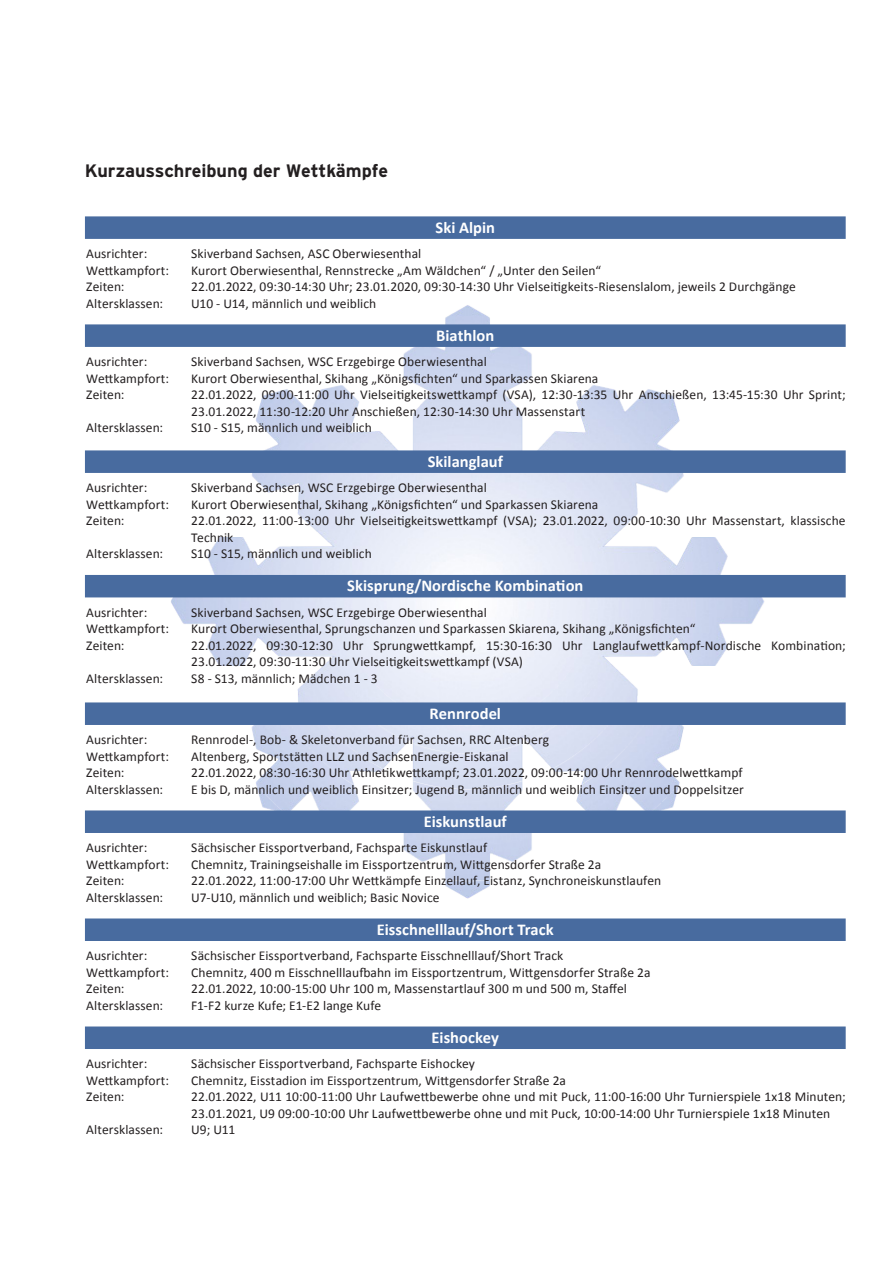
<style>
.page{position:relative;width:893px;height:1263px;background:#fff}
.page>*{position:absolute;margin:0;border:0;box-sizing:border-box;transform-origin:0 0}
.Kleine_Head{font:700 18px "Interstate";letter-spacing:-.005em;color:#231f20}
.Sportart_LJS{font:700 16.5px "Calibri";color:#fff}
.Ausrichter_LJS{font:13.5px/16.5px "Calibri";letter-spacing:.005em;color:#231f20}
</style>
<div class="page">
<img style="left:170px;top:305px;width:676px;height:594px">
<div style="left:85px;top:216px;width:761px;height:23px;background:#486b9f"></div>
<div style="left:85px;top:324px;width:761px;height:23px;background:#486b9f"></div>
<div style="left:85px;top:450px;width:761px;height:23px;background:#486b9f"></div>
<div style="left:85px;top:575px;width:761px;height:22px;background:#486b9f"></div>
<div style="left:85px;top:702px;width:761px;height:23px;background:#486b9f"></div>
<div style="left:85px;top:810px;width:761px;height:23px;background:#486b9f"></div>
<div style="left:85px;top:918px;width:761px;height:23px;background:#486b9f"></div>
<div style="left:85px;top:1026px;width:761px;height:23px;background:#486b9f"></div>
<p class="Kleine_Head" style="left:85px;top:161px;width:305px">Kurzausschreibung der Wettkämpfe</p>
<p class="Sportart_LJS" style="left:435px;top:216px;width:61px">Ski Alpin</p>
<p class="Ausrichter_LJS" style="left:86px;top:245px;width:63px">Ausrichter:</p>
<p class="Ausrichter_LJS" style="left:191px;top:245px;width:232px">Skiverband Sachsen, ASC Oberwiesenthal</p>
<p class="Ausrichter_LJS" style="left:86px;top:262px;width:84px">Wettkampfort:</p>
<p class="Ausrichter_LJS" style="left:191px;top:262px;width:411px">Kurort Oberwiesenthal, Rennstrecke „Am Wäldchen“ / „Unter den Seilen“</p>
<p class="Ausrichter_LJS" style="left:86px;top:278px;width:40px">Zeiten:</p>
<p class="Ausrichter_LJS" style="left:191px;top:278px;width:606px">22.01.2022, 09:30-14:30 Uhr; 23.01.2020, 09:30-14:30 Uhr Vielseitigkeits-Riesenslalom, jeweils 2 Durchgänge</p>
<p class="Ausrichter_LJS" style="left:86px;top:295px;width:79px">Altersklassen:</p>
<p class="Ausrichter_LJS" style="left:191px;top:295px;width:187px">U10 - U14, männlich und weiblich</p>
<p class="Sportart_LJS" style="left:436px;top:324px;width:60px">Biathlon</p>
<p class="Ausrichter_LJS" style="left:86px;top:353px;width:63px">Ausrichter:</p>
<p class="Ausrichter_LJS" style="left:191px;top:353px;width:297px">Skiverband Sachsen, WSC Erzgebirge Oberwiesenthal</p>
<p class="Ausrichter_LJS" style="left:86px;top:370px;width:84px">Wettkampfort:</p>
<p class="Ausrichter_LJS" style="left:191px;top:370px;width:409px">Kurort Oberwiesenthal, Skihang „Königsfichten“ und Sparkassen Skiarena</p>
<p class="Ausrichter_LJS" style="left:86px;top:386px;width:40px">Zeiten:</p>
<p class="Ausrichter_LJS" style="left:191px;top:386px;width:656px">22.01.2022, 09:00-11:00 Uhr Vielseitigkeitswettkampf (VSA), 12:30-13:35 Uhr Anschießen, 13:45-15:30 Uhr Sprint;<br>23.01.2022, 11:30-12:20 Uhr Anschießen, 12:30-14:30 Uhr Massenstart</p>
<p class="Ausrichter_LJS" style="left:86px;top:419px;width:79px">Altersklassen:</p>
<p class="Ausrichter_LJS" style="left:191px;top:419px;width:182px">S10 - S15, männlich und weiblich</p>
<p class="Sportart_LJS" style="left:428px;top:450px;width:77px">Skilanglauf</p>
<p class="Ausrichter_LJS" style="left:86px;top:479px;width:63px">Ausrichter:</p>
<p class="Ausrichter_LJS" style="left:191px;top:479px;width:297px">Skiverband Sachsen, WSC Erzgebirge Oberwiesenthal</p>
<p class="Ausrichter_LJS" style="left:86px;top:496px;width:84px">Wettkampfort:</p>
<p class="Ausrichter_LJS" style="left:191px;top:496px;width:409px">Kurort Oberwiesenthal, Skihang „Königsfichten“ und Sparkassen Skiarena</p>
<p class="Ausrichter_LJS" style="left:86px;top:512px;width:40px">Zeiten:</p>
<p class="Ausrichter_LJS" style="left:191px;top:512px;width:656px">22.01.2022, 11:00-13:00 Uhr Vielseitigkeitswettkampf (VSA); 23.01.2022, 09:00-10:30 Uhr Massenstart, klassische<br>Technik</p>
<p class="Ausrichter_LJS" style="left:86px;top:545px;width:79px">Altersklassen:</p>
<p class="Ausrichter_LJS" style="left:191px;top:545px;width:182px">S10 - S15, männlich und weiblich</p>
<p class="Sportart_LJS" style="left:347px;top:575px;width:238px">Skisprung/Nordische Kombination</p>
<p class="Ausrichter_LJS" style="left:86px;top:604px;width:63px">Ausrichter:</p>
<p class="Ausrichter_LJS" style="left:191px;top:604px;width:297px">Skiverband Sachsen, WSC Erzgebirge Oberwiesenthal</p>
<p class="Ausrichter_LJS" style="left:86px;top:620px;width:84px">Wettkampfort:</p>
<p class="Ausrichter_LJS" style="left:191px;top:620px;width:506px">Kurort Oberwiesenthal, Sprungschanzen und Sparkassen Skiarena, Skihang „Königsfichten“</p>
<p class="Ausrichter_LJS" style="left:86px;top:637px;width:40px">Zeiten:</p>
<p class="Ausrichter_LJS" style="left:191px;top:637px;width:656px">22.01.2022, 09:30-12:30 Uhr Sprungwettkampf, 15:30-16:30 Uhr Langlaufwettkampf-Nordische Kombination;<br>23.01.2022, 09:30-11:30 Uhr Vielseitigkeitswettkampf (VSA)</p>
<p class="Ausrichter_LJS" style="left:86px;top:670px;width:79px">Altersklassen:</p>
<p class="Ausrichter_LJS" style="left:191px;top:670px;width:188px">S8 - S13, männlich; Mädchen 1 - 3</p>
<p class="Sportart_LJS" style="left:430px;top:702px;width:73px">Rennrodel</p>
<p class="Ausrichter_LJS" style="left:86px;top:731px;width:63px">Ausrichter:</p>
<p class="Ausrichter_LJS" style="left:191px;top:731px;width:359px">Rennrodel-, Bob- &amp; Skeletonverband für Sachsen, RRC Altenberg</p>
<p class="Ausrichter_LJS" style="left:86px;top:748px;width:84px">Wettkampfort:</p>
<p class="Ausrichter_LJS" style="left:191px;top:748px;width:319px">Altenberg, Sportstätten LLZ und SachsenEnergie-Eiskanal</p>
<p class="Ausrichter_LJS" style="left:86px;top:764px;width:40px">Zeiten:</p>
<p class="Ausrichter_LJS" style="left:191px;top:764px;width:553px">22.01.2022, 08:30-16:30 Uhr Athletikwettkampf; 23.01.2022, 09:00-14:00 Uhr Rennrodelwettkampf</p>
<p class="Ausrichter_LJS" style="left:86px;top:781px;width:79px">Altersklassen:</p>
<p class="Ausrichter_LJS" style="left:191px;top:781px;width:554px">E bis D, männlich und weiblich Einsitzer; Jugend B, männlich und weiblich Einsitzer und Doppelsitzer</p>
<p class="Sportart_LJS" style="left:424px;top:810px;width:85px">Eiskunstlauf</p>
<p class="Ausrichter_LJS" style="left:86px;top:839px;width:63px">Ausrichter:</p>
<p class="Ausrichter_LJS" style="left:191px;top:839px;width:297px">Sächsischer Eissportverband, Fachsparte Eiskunstlauf</p>
<p class="Ausrichter_LJS" style="left:86px;top:856px;width:84px">Wettkampfort:</p>
<p class="Ausrichter_LJS" style="left:191px;top:856px;width:412px">Chemnitz, Trainingseishalle im Eissportzentrum, Wittgensdorfer Straße 2a</p>
<p class="Ausrichter_LJS" style="left:86px;top:872px;width:40px">Zeiten:</p>
<p class="Ausrichter_LJS" style="left:191px;top:872px;width:472px">22.01.2022, 11:00-17:00 Uhr Wettkämpfe Einzellauf, Eistanz, Synchroneiskunstlaufen</p>
<p class="Ausrichter_LJS" style="left:86px;top:889px;width:79px">Altersklassen:</p>
<p class="Ausrichter_LJS" style="left:191px;top:889px;width:250px">U7-U10, männlich und weiblich; Basic Novice</p>
<p class="Sportart_LJS" style="left:377px;top:918px;width:178px">Eisschnelllauf/Short Track</p>
<p class="Ausrichter_LJS" style="left:86px;top:947px;width:63px">Ausrichter:</p>
<p class="Ausrichter_LJS" style="left:191px;top:947px;width:374px">Sächsischer Eissportverband, Fachsparte Eisschnelllauf/Short Track</p>
<p class="Ausrichter_LJS" style="left:86px;top:964px;width:84px">Wettkampfort:</p>
<p class="Ausrichter_LJS" style="left:191px;top:964px;width:461px">Chemnitz, 400 m Eisschnelllaufbahn im Eissportzentrum, Wittgensdorfer Straße 2a</p>
<p class="Ausrichter_LJS" style="left:86px;top:980px;width:40px">Zeiten:</p>
<p class="Ausrichter_LJS" style="left:191px;top:980px;width:437px">22.01.2022, 10:00-15:00 Uhr 100 m, Massenstartlauf 300 m und 500 m, Staffel</p>
<p class="Ausrichter_LJS" style="left:86px;top:997px;width:79px">Altersklassen:</p>
<p class="Ausrichter_LJS" style="left:191px;top:997px;width:191px">F1-F2 kurze Kufe; E1-E2 lange Kufe</p>
<p class="Sportart_LJS" style="left:432px;top:1026px;width:69px">Eishockey</p>
<p class="Ausrichter_LJS" style="left:86px;top:1055px;width:63px">Ausrichter:</p>
<p class="Ausrichter_LJS" style="left:191px;top:1055px;width:285px">Sächsischer Eissportverband, Fachsparte Eishockey</p>
<p class="Ausrichter_LJS" style="left:86px;top:1072px;width:84px">Wettkampfort:</p>
<p class="Ausrichter_LJS" style="left:191px;top:1072px;width:376px">Chemnitz, Eisstadion im Eissportzentrum, Wittgensdorfer Straße 2a</p>
<p class="Ausrichter_LJS" style="left:86px;top:1088px;width:40px">Zeiten:</p>
<p class="Ausrichter_LJS" style="left:191px;top:1088px;width:656px">22.01.2022, U11 10:00-11:00 Uhr Laufwettbewerbe ohne und mit Puck, 11:00-16:00 Uhr Turnierspiele 1x18 Minuten;<br>23.01.2021, U9 09:00-10:00 Uhr Laufwettbewerbe ohne und mit Puck, 10:00-14:00 Uhr Turnierspiele 1x18 Minuten</p>
<p class="Ausrichter_LJS" style="left:86px;top:1121px;width:79px">Altersklassen:</p>
<p class="Ausrichter_LJS" style="left:191px;top:1121px;width:46px">U9; U11</p>
</div>
